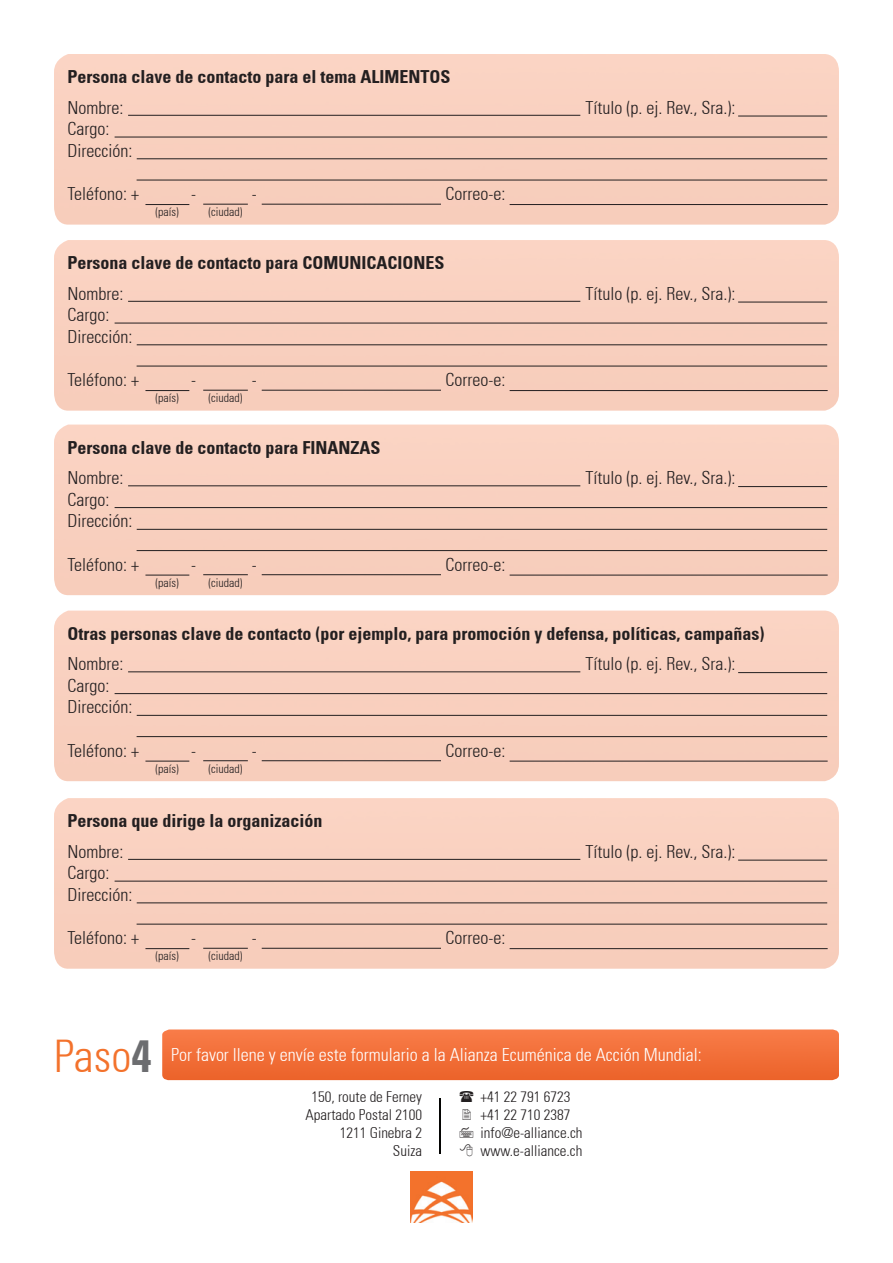
<style>
.page{position:relative;width:893px;height:1263px;background:#fff}
.page>*{position:absolute;margin:0;border:0;box-sizing:border-box;transform-origin:0 0}
.t1{font:300 condensed 45px "Univers 47";color:#f3722c}
.t2{font:300 condensed 18px "Univers 47";color:#231f20}
.t3{font:700 condensed 18px "Univers 67";color:#231f20}
.t4{font:300 condensed 18px "Univers 47";color:#fff}
.t5{font:300 condensed 15px "Univers 47";color:#231f20}
.t6{font:300 condensed 12px "Univers 47";color:#231f20}
.s1{font-family:"Univers 67";font-weight:700;color:#6c6d70}
</style>
<div class="page">
<hr style="left:439px;top:1098px;width:2px;height:56px;background:#040503">
<img style="left:410px;top:1172px;width:62px;height:50px">
<hr style="left:128px;top:115px;width:452px;height:1px;background:#231f20">
<hr style="left:738px;top:116px;width:89px;height:1px;background:#231f20">
<hr style="left:115px;top:137px;width:712px;height:1px;background:#231f20">
<hr style="left:137px;top:158px;width:690px;height:1px;background:#231f20">
<hr style="left:137px;top:180px;width:690px;height:1px;background:#231f20">
<hr style="left:145px;top:204px;width:44px;height:1px;background:#231f20">
<hr style="left:203px;top:204px;width:45px;height:1px;background:#231f20">
<hr style="left:262px;top:204px;width:179px;height:1px;background:#231f20">
<hr style="left:510px;top:204px;width:318px;height:1px;background:#231f20">
<hr style="left:128px;top:301px;width:452px;height:1px;background:#231f20">
<hr style="left:738px;top:302px;width:89px;height:1px;background:#231f20">
<hr style="left:115px;top:323px;width:712px;height:1px;background:#231f20">
<hr style="left:137px;top:344px;width:690px;height:1px;background:#231f20">
<hr style="left:137px;top:366px;width:690px;height:1px;background:#231f20">
<hr style="left:145px;top:390px;width:44px;height:1px;background:#231f20">
<hr style="left:203px;top:390px;width:45px;height:1px;background:#231f20">
<hr style="left:262px;top:390px;width:179px;height:1px;background:#231f20">
<hr style="left:510px;top:390px;width:318px;height:1px;background:#231f20">
<hr style="left:128px;top:485px;width:452px;height:1px;background:#231f20">
<hr style="left:738px;top:486px;width:89px;height:1px;background:#231f20">
<hr style="left:115px;top:507px;width:712px;height:1px;background:#231f20">
<hr style="left:137px;top:529px;width:690px;height:1px;background:#231f20">
<hr style="left:137px;top:550px;width:690px;height:1px;background:#231f20">
<hr style="left:145px;top:575px;width:44px;height:1px;background:#231f20">
<hr style="left:203px;top:574px;width:45px;height:1px;background:#231f20">
<hr style="left:262px;top:574px;width:179px;height:1px;background:#231f20">
<hr style="left:510px;top:575px;width:318px;height:1px;background:#231f20">
<hr style="left:128px;top:671px;width:452px;height:1px;background:#231f20">
<hr style="left:738px;top:672px;width:89px;height:1px;background:#231f20">
<hr style="left:115px;top:693px;width:712px;height:1px;background:#231f20">
<hr style="left:137px;top:715px;width:690px;height:1px;background:#231f20">
<hr style="left:137px;top:736px;width:690px;height:1px;background:#231f20">
<hr style="left:145px;top:761px;width:44px;height:1px;background:#231f20">
<hr style="left:203px;top:760px;width:45px;height:1px;background:#231f20">
<hr style="left:262px;top:760px;width:179px;height:1px;background:#231f20">
<hr style="left:510px;top:761px;width:318px;height:1px;background:#231f20">
<hr style="left:128px;top:859px;width:452px;height:1px;background:#231f20">
<hr style="left:738px;top:860px;width:89px;height:1px;background:#231f20">
<hr style="left:115px;top:881px;width:712px;height:1px;background:#231f20">
<hr style="left:137px;top:902px;width:690px;height:1px;background:#231f20">
<hr style="left:137px;top:924px;width:690px;height:1px;background:#231f20">
<hr style="left:145px;top:948px;width:44px;height:1px;background:#231f20">
<hr style="left:203px;top:948px;width:45px;height:1px;background:#231f20">
<hr style="left:262px;top:948px;width:179px;height:1px;background:#231f20">
<hr style="left:510px;top:948px;width:318px;height:1px;background:#231f20">
<img style="left:162px;top:1029px;width:677px;height:51px">
<p class="t3" style="left:67px;top:66px;width:384px">Persona clave de contacto para el tema ALIMENTOS</p>
<p class="t2" style="left:67px;top:96px;width:57px">Nombre:</p>
<p class="t2" style="left:585px;top:96px;width:151px">Título (p. ej. Rev., Sra.):</p>
<p class="t2" style="left:67px;top:118px;width:43px">Cargo:</p>
<p class="t2" style="left:67px;top:140px;width:66px">Dirección:</p>
<p class="t2" style="left:67px;top:183px;width:73px">Teléfono: +</p>
<p class="t2" style="left:191px;top:183px;width:7px">-</p>
<p class="t2" style="left:252px;top:183px;width:7px">-</p>
<p class="t2" style="left:445px;top:183px;width:61px">Correo-e:</p>
<p class="t6" style="left:156px;top:205px;width:25px">(país)</p>
<p class="t6" style="left:209px;top:205px;width:35px">(ciudad)</p>
<p class="t3" style="left:67px;top:252px;width:379px">Persona clave de contacto para COMUNICACIONES</p>
<p class="t2" style="left:67px;top:282px;width:57px">Nombre:</p>
<p class="t2" style="left:585px;top:282px;width:151px">Título (p. ej. Rev., Sra.):</p>
<p class="t2" style="left:67px;top:304px;width:43px">Cargo:</p>
<p class="t2" style="left:67px;top:326px;width:66px">Dirección:</p>
<p class="t2" style="left:67px;top:369px;width:73px">Teléfono: +</p>
<p class="t2" style="left:191px;top:369px;width:7px">-</p>
<p class="t2" style="left:252px;top:369px;width:7px">-</p>
<p class="t2" style="left:445px;top:369px;width:61px">Correo-e:</p>
<p class="t6" style="left:156px;top:391px;width:25px">(país)</p>
<p class="t6" style="left:209px;top:391px;width:35px">(ciudad)</p>
<p class="t3" style="left:67px;top:436px;width:314px">Persona clave de contacto para FINANZAS</p>
<p class="t2" style="left:67px;top:467px;width:57px">Nombre:</p>
<p class="t2" style="left:585px;top:467px;width:151px">Título (p. ej. Rev., Sra.):</p>
<p class="t2" style="left:67px;top:489px;width:43px">Cargo:</p>
<p class="t2" style="left:67px;top:510px;width:66px">Dirección:</p>
<p class="t2" style="left:67px;top:553px;width:73px">Teléfono: +</p>
<p class="t2" style="left:191px;top:553px;width:7px">-</p>
<p class="t2" style="left:252px;top:553px;width:7px">-</p>
<p class="t2" style="left:445px;top:553px;width:61px">Correo-e:</p>
<p class="t6" style="left:156px;top:575px;width:25px">(país)</p>
<p class="t6" style="left:209px;top:575px;width:35px">(ciudad)</p>
<p class="t3" style="left:67px;top:622px;width:698px">Otras personas clave de contacto (por ejemplo, para promoción y defensa, políticas, campañas)</p>
<p class="t2" style="left:67px;top:653px;width:57px">Nombre:</p>
<p class="t2" style="left:585px;top:653px;width:151px">Título (p. ej. Rev., Sra.):</p>
<p class="t2" style="left:67px;top:675px;width:43px">Cargo:</p>
<p class="t2" style="left:67px;top:696px;width:66px">Dirección:</p>
<p class="t2" style="left:67px;top:739px;width:73px">Teléfono: +</p>
<p class="t2" style="left:191px;top:739px;width:7px">-</p>
<p class="t2" style="left:252px;top:739px;width:7px">-</p>
<p class="t2" style="left:445px;top:739px;width:61px">Correo-e:</p>
<p class="t6" style="left:156px;top:761px;width:25px">(país)</p>
<p class="t6" style="left:209px;top:761px;width:35px">(ciudad)</p>
<p class="t3" style="left:67px;top:810px;width:256px">Persona que dirige la organización</p>
<p class="t2" style="left:67px;top:840px;width:57px">Nombre:</p>
<p class="t2" style="left:585px;top:840px;width:151px">Título (p. ej. Rev., Sra.):</p>
<p class="t2" style="left:67px;top:862px;width:43px">Cargo:</p>
<p class="t2" style="left:67px;top:884px;width:66px">Dirección:</p>
<p class="t2" style="left:67px;top:927px;width:73px">Teléfono: +</p>
<p class="t2" style="left:191px;top:927px;width:7px">-</p>
<p class="t2" style="left:252px;top:927px;width:7px">-</p>
<p class="t2" style="left:445px;top:927px;width:61px">Correo-e:</p>
<p class="t6" style="left:156px;top:949px;width:25px">(país)</p>
<p class="t6" style="left:209px;top:949px;width:35px">(ciudad)</p>
<p class="t1" style="left:54px;top:1029px;width:99px">Paso<span class="s1">4</span></p>
<p class="t4" style="left:171px;top:1044px;width:532px">Por favor llene y envíe este formulario a la Alianza Ecuménica de Acción Mundial:</p>
<p class="t5" style="left:311px;top:1088px;width:112px">150, route de Ferney</p>
<p class="t5" style="left:306px;top:1106px;width:118px">Apartado Postal 2100</p>
<p class="t5" style="left:340px;top:1124px;width:84px">1211 Ginebra 2</p>
<p class="t5" style="left:393px;top:1142px;width:31px">Suiza</p>
<p class="t5" style="left:481px;top:1087px;width:91px">+41 22 791 6723</p>
<p class="t5" style="left:481px;top:1105px;width:91px">+41 22 710 2387</p>
<p class="t5" style="left:481px;top:1123px;width:103px">info@e-alliance.ch</p>
<p class="t5" style="left:481px;top:1141px;width:103px">www.e-alliance.ch</p>
</div>
